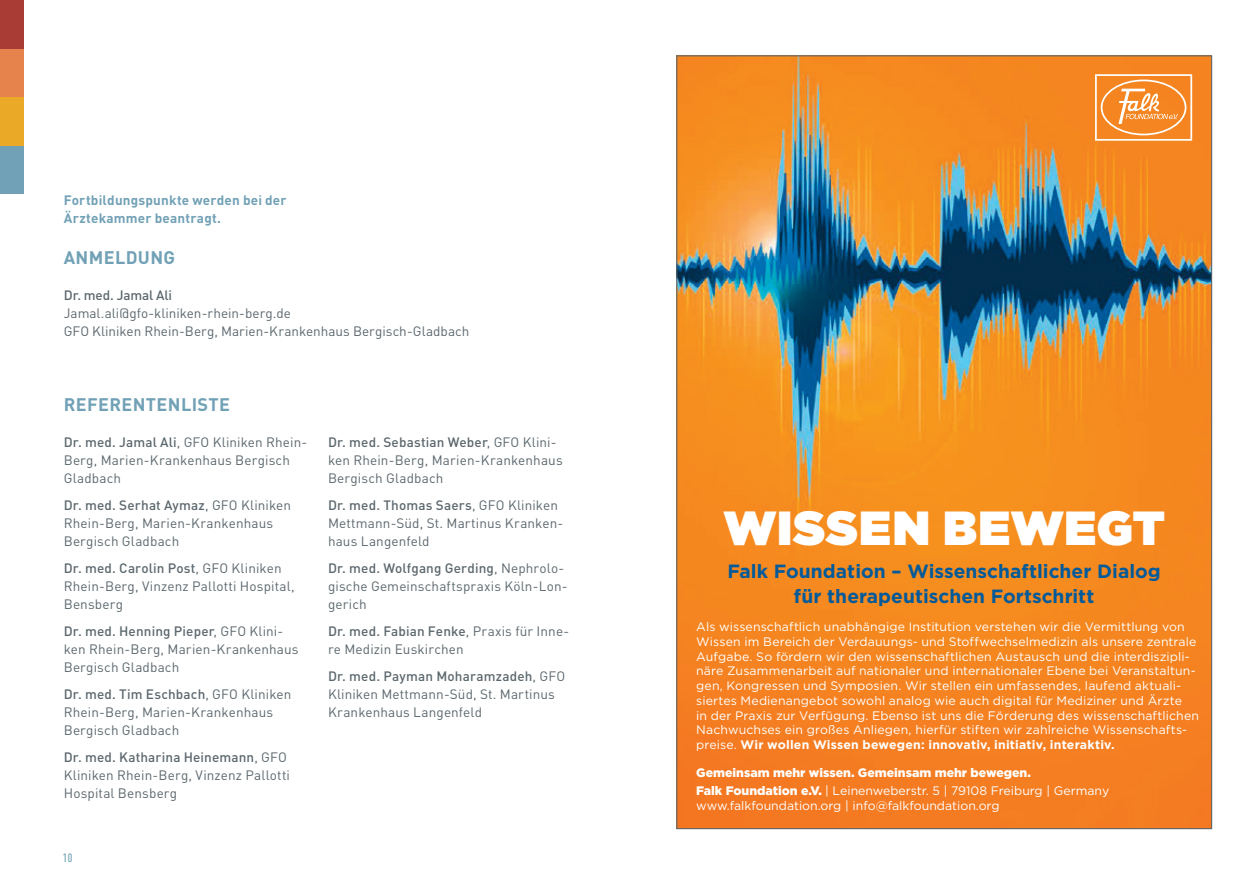
<style>
.page{position:relative;width:1259px;height:893px;background:#fff}
.page>*{position:absolute;margin:0;border:0;box-sizing:border-box;transform-origin:0 0}
.t1{font:900 47.85px "Gotham";letter-spacing:.015em;color:#fff}
.t2{font:700 19.2px/24.8px "Gotham";letter-spacing:.005em;color:#015a9a;text-align:center}
.t3{font:700 18px "DIN Pro";letter-spacing:.02em;color:#71a1b6}
.t4{font:13.5px/18px "DIN Pro";letter-spacing:.01em;color:#5b676d}
.t5{font:700 13.5px/18px "DIN Pro";letter-spacing:.015em;color:#71a1b6}
.t6{font:500 13.5px "DIN Pro";letter-spacing:-.005em;color:#5b676d}
.t7{font:12.3px/14.7px "Gotham";letter-spacing:.01em;color:#fff}
.t8{font:900 12.3px/18.5px "Gotham";color:#fff}
.t9{font:500 condensed 12px "DIN Pro";color:#71a1b6}
.s1{font-weight:500}
.s2{font-weight:700}
.s3{font-weight:400}
</style>
<div class="page">
<div style="left:0;top:146px;width:23px;height:48px;background:#71a1b6"></div>
<div style="left:0;top:97px;width:23px;height:49px;background:#eba928"></div>
<div style="left:0;top:49px;width:23px;height:48px;background:#e6834d"></div>
<div style="left:0;top:0;width:23px;height:49px;background:#a93d36"></div>
<img style="left:678px;top:57px;width:532px;height:770px">
<svg style="left:1095px;top:74px;width:97px;height:67px;background:#f69f51"></svg>
<p class="t5" style="left:64px;top:190px;width:224px">Fortbildungspunkte werden bei der<br>Ärztekammer beantragt.</p>
<h3 class="t3" style="left:64px;top:243px;width:113px">ANMELDUNG</h3>
<p class="t6" style="left:64px;top:285px;width:110px">Dr. med. Jamal Ali</p>
<p class="t4" style="left:64px;top:303px;width:407px">Jamal.ali@gfo-kliniken-rhein-berg.de<br>GFO Kliniken Rhein-Berg, Marien-Krankenhaus Bergisch-Gladbach</p>
<h3 class="t3" style="left:64px;top:390px;width:168px">REFERENTENLISTE</h3>
<p class="t4" style="left:64px;top:432px;width:245px"><span class="s1">Dr. med. Jamal Ali</span>, GFO Kliniken Rhein-<br>Berg, Marien-Krankenhaus Bergisch<br>Gladbach</p>
<p class="t4" style="left:64px;top:495px;width:229px"><span class="s1">Dr. med. Serhat Aymaz</span>, GFO Kliniken<br>Rhein-Berg, Marien-Krankenhaus<br>Bergisch Gladbach</p>
<p class="t4" style="left:64px;top:558px;width:232px"><span class="s1">Dr. med. Carolin Post</span>, GFO Kliniken<br>Rhein-Berg, Vinzenz Pallotti Hospital,<br>Bensberg</p>
<p class="t4" style="left:64px;top:621px;width:236px"><span class="s1">Dr. med. Henning Pieper</span>, GFO Klini&shy;ken Rhein-Berg, Marien-Krankenhaus<br>Bergisch Gladbach</p>
<p class="t4" style="left:64px;top:684px;width:229px"><span class="s1">Dr. med. Tim Eschbach</span>, GFO Kliniken<br>Rhein-Berg, Marien-Krankenhaus<br>Bergisch Gladbach</p>
<p class="t4" style="left:64px;top:747px;width:228px"><span class="s1">Dr. med. Katharina Heinemann</span>, GFO<br>Kliniken Rhein-Berg, Vinzenz Pallotti<br>Hospital Bensberg</p>
<p class="t9" style="left:63px;top:849px;width:11px">10</p>
<p class="t4" style="left:328px;top:432px;width:236px"><span class="s1">Dr. med. Sebastian Weber</span>, GFO Klini&shy;ken Rhein-Berg, Marien-Krankenhaus<br>Bergisch Gladbach</p>
<p class="t4" style="left:328px;top:495px;width:237px"><span class="s1">Dr. med. Thomas Saers</span>, GFO Kliniken<br>Mettmann-Süd, St. Martinus Kranken&shy;haus Langenfeld</p>
<p class="t4" style="left:328px;top:558px;width:241px"><span class="s1">Dr. med. Wolfgang Gerding</span>, Nephrolo&shy;gische Gemeinschaftspraxis Köln-Lon&shy;gerich</p>
<p class="t4" style="left:328px;top:621px;width:243px"><span class="s1">Dr. med. Fabian Fenke</span>, Praxis für Inne&shy;re Medizin Euskirchen</p>
<p class="t4" style="left:328px;top:666px;width:239px"><span class="s1">Dr. med. Payman Moharamzadeh</span>, GFO<br>Kliniken Mettmann-Süd, St. Martinus<br>Krankenhaus Langenfeld</p>
<h1 class="t1" style="left:723px;top:494px;width:443px">WISSEN BEWEGT</h1>
<h2 class="t2" style="left:727px;top:559px;width:435px">Falk Foundation – Wissenschaftlicher Dialog für therapeutischen Fortschritt</h2>
<p class="t7" style="left:696px;top:619px;width:504px">Als wissenschaftlich unabhängige Institution verstehen wir die Vermittlung von Wissen im Bereich der Verdauungs- und Stoffwechselmedizin als unsere zentrale Aufgabe. So fördern wir den wissenschaftlichen Austausch und die interdiszipli&shy;näre Zusammenarbeit auf nationaler und internationaler Ebene bei Veranstaltun&shy;gen, Kongressen und Symposien. Wir stellen ein umfassendes, laufend aktuali&shy;siertes Medienangebot sowohl analog wie auch digital für Mediziner und Ärzte<br>in der Praxis zur Verfügung. Ebenso ist uns die Förderung des wissenschaftlichen Nachwuchses ein großes Anliegen, hierfür stiften wir zahlreiche Wissenschafts&shy;preise. <span class="s2">Wir wollen Wissen bewegen: innovativ, initiativ, interaktiv.</span></p>
<p class="t8" style="left:696px;top:763px;width:414px">Gemeinsam mehr wissen. Gemeinsam mehr bewegen.<br>Falk Foundation e.V. <span class="s3">| Leinenweberstr. 5 | 79108 Freiburg | Germany</span></p>
<p class="t7" style="left:696px;top:798px;width:305px">www.falkfoundation.org | info@falkfoundation.org</p>
</div>
